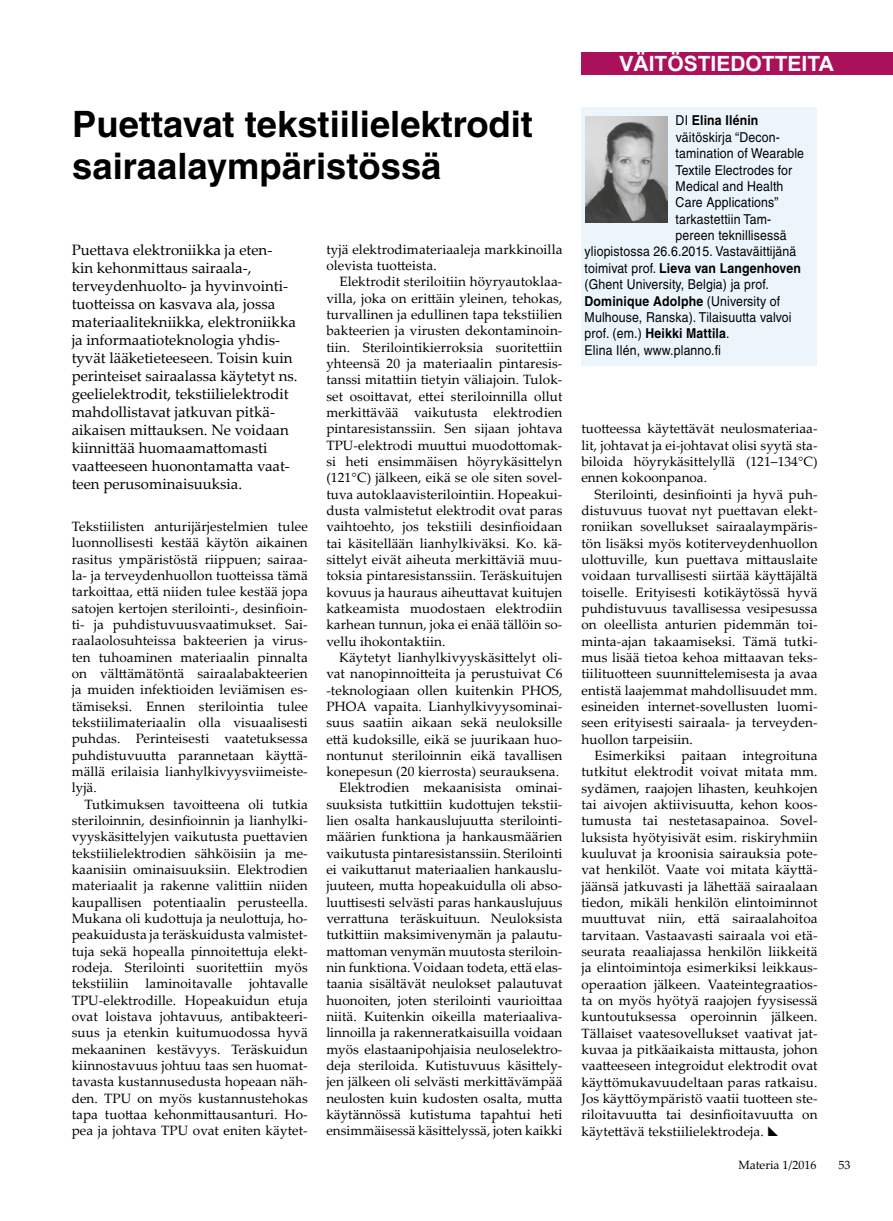
<style>
.page{position:relative;width:893px;height:1221px;background:#fff}
.page>*{position:absolute;margin:0;border:0;box-sizing:border-box;transform-origin:0 0}
.t1{font:700 36.3px/42.5px "Helvetica";color:#000}
.t2{font:700 21px "Arial";color:#fff}
.t3{font:15px/18px "Palatino Linotype";color:#000}
.t4{font:condensed 13.65px "Helvetica";letter-spacing:.01em;color:#000;scale:1.1 1}
.t5{font:700 condensed 13.65px "Helvetica";letter-spacing:.01em;color:#000;scale:1.1 1}
.t6{font:13.5px/16.4px "Palatino Linotype";letter-spacing:.005em;color:#000;text-align:justify}
.t7{font:12px "Palatino Linotype";color:#000}
.s1{font-weight:400}
</style>
<div class="page">
<div style="left:581px;top:107px;width:235px;height:259px;background:#edf5fc"></div>
<img style="left:585px;top:116px;width:82px;height:106px">
<div style="left:581px;top:53px;width:312px;height:22px;background:#ab115b"></div>
<h2 class="t2" style="left:619px;top:50px;width:216px">VÄITÖSTIEDOTTEITA</h2>
<h1 class="t1" style="left:72px;top:102px;width:462px">Puettavat tekstiilielektrodit sairaalaympäristössä</h1>
<p class="t5" style="left:676px;top:112px;width:77px"><span class="s1">DI</span> Elina Ilénin</p>
<p class="t4" style="left:676px;top:129px;width:96px">väitöskirja “Decon-</p>
<p class="t4" style="left:676px;top:145px;width:118px">tamination of Wearable</p>
<p class="t4" style="left:676px;top:162px;width:107px">Textile Electrodes for</p>
<p class="t4" style="left:676px;top:178px;width:100px">Medical and Health</p>
<p class="t4" style="left:676px;top:194px;width:95px">Care Applications”</p>
<p class="t4" style="left:676px;top:211px;width:88px">tarkastettiin Tam-</p>
<p class="t4" style="left:676px;top:227px;width:102px">pereen teknillisessä</p>
<p class="t4" style="left:585px;top:244px;width:194px">yliopistossa 26.6.2015. Vastaväittijänä</p>
<p class="t5" style="left:585px;top:259px;width:198px"><span class="s1">toimivat prof.</span> Lieva van Langenhoven</p>
<p class="t4" style="left:585px;top:276px;width:169px">(Ghent University, Belgia) ja prof.</p>
<p class="t5" style="left:585px;top:292px;width:179px">Dominique Adolphe <span class="s1">(University of</span></p>
<p class="t4" style="left:585px;top:309px;width:190px">Mulhouse, Ranska). Tilaisuutta valvoi</p>
<p class="t5" style="left:585px;top:325px;width:133px"><span class="s1">prof. (em.)</span> Heikki Mattila<span class="s1">.</span></p>
<p class="t4" style="left:585px;top:342px;width:125px">Elina Ilén, www.planno.fi</p>
<p class="t3" style="left:72px;top:240px;width:227px">Puettava elektroniikka ja eten&shy;kin kehonmittaus sairaala-, terveydenhuolto- ja hyvinvointi&shy;tuotteissa on kasvava ala, jossa materiaalitekniikka, elektroniikka ja informaatioteknologia yhdis&shy;tyvät lääketieteeseen. Toisin kuin perinteiset sairaalassa käytetyt ns. geelielektrodit, tekstiilielektrodit mahdollistavat jatkuvan pitkä&shy;aikaisen mittauksen. Ne voidaan kiinnittää huomaamattomasti vaatteeseen huonontamatta vaat&shy;teen perusominaisuuksia.</p>
<p class="t6" style="left:72px;top:518px;width:238px">Tekstiilisten anturijärjestelmien tulee luonnollisesti kestää käytön aikainen rasitus ympäristöstä riippuen; sairaa&shy;la- ja terveydenhuollon tuotteissa tämä tarkoittaa, että niiden tulee kestää jopa satojen kertojen sterilointi-, desinfioin&shy;ti- ja puhdistuvuusvaatimukset. Sai&shy;raalaolosuhteissa bakteerien ja virus&shy;ten tuhoaminen materiaalin pinnalta on välttämätöntä sairaalabakteerien ja muiden infektioiden leviämisen es&shy;tämiseksi. Ennen sterilointia tulee tekstiilimateriaalin olla visuaalisesti puhdas. Perinteisesti vaatetuksessa puhdistuvuutta parannetaan käyttä&shy;mällä erilaisia lianhylkivyysviimeiste&shy;lyjä.</p>
<p class="t6" style="left:72px;top:795px;width:238px;text-indent:13px">Tutkimuksen tavoitteena oli tutkia steriloinnin, desinfioinnin ja lianhylki&shy;vyyskäsittelyjen vaikutusta puettavien tekstiilielektrodien sähköisiin ja me&shy;kaanisiin ominaisuuksiin. Elektrodien materiaalit ja rakenne valittiin niiden kaupallisen potentiaalin perusteella.<br>Mukana oli kudottuja ja neulottuja, ho&shy;peakuidusta ja teräskuidusta valmistet&shy;tuja sekä hopealla pinnoitettuja elekt&shy;rodeja. Sterilointi suoritettiin myös tekstiiliin laminoitavalle</p>
<p class="t6" style="left:326px;top:240px;width:238px">tyjä elektrodimateriaaleja markkinoilla olevista tuotteista.</p>
<p class="t6" style="left:326px;top:273px;width:238px;text-indent:13px">Elektrodit steriloitiin höyryautoklaa&shy;villa, joka on erittäin yleinen, tehokas, turvallinen ja edullinen tapa tekstiilien bakteerien ja virusten dekontaminoin&shy;tiin. Sterilointikierroksia suoritettiin yhteensä 20 ja materiaalin pintaresis&shy;tanssi mitattiin tietyin väliajoin. Tulok&shy;set osoittavat, ettei steriloinnilla ollut merkittävää vaikutusta elektrodien pintaresistanssiin. Sen sijaan johtava TPU-elektrodi muuttui muodottomak&shy;si heti ensimmäisen höyrykäsittelyn (121°C) jälkeen, eikä se ole siten sovel&shy;tuva autoklaavisterilointiin. Hopeakui&shy;dusta valmistetut elektrodit ovat paras vaihtoehto, jos tekstiili desinfioidaan tai käsitellään lianhylkiväksi. Ko. kä&shy;sittelyt eivät aiheuta merkittäviä muu&shy;toksia pintaresistanssiin. Teräskuitujen kovuus ja hauraus aiheuttavat kuitujen katkeamista muodostaen elektrodiin karhean tunnun, joka ei enää tällöin so&shy;vellu ihokontaktiin.</p>
<p class="t6" style="left:326px;top:648px;width:238px;text-align:right">Käytetyt lianhylkivyyskäsittelyt oli&shy;vat nanopinnoitteita ja perustuivat C6 -teknologiaan ollen kuitenkin PHOS, PHOA vapaita. Lianhylkivyysominai&shy;suus saatiin aikaan sekä neuloksille että kudoksille, eikä se juurikaan huo&shy;nontunut steriloinnin eikä tavallisen konepesun (20 kierrosta) seurauksena.<br>Elektrodien mekaanisista ominai&shy;suuksista tutkittiin kudottujen tekstii&shy;lien osalta hankauslujuutta sterilointi&shy;määrien funktiona ja hankausmäärien vaikutusta pintaresistanssiin. Sterilointi ei vaikuttanut materiaalien hankauslu&shy;juuteen, mutta hopeakuidulla oli abso&shy;luuttisesti selvästi paras hankauslujuus verrattuna teräskuituun. Neuloksista tutkittiin maksimivenymän ja palautu&shy;mattoman venymän muutosta steriloin&shy;nin funktiona. Voidaan todeta, että elas&shy;taania sisältävät neulokset palautuvat huonoiten, joten sterilointi vaurioittaa niitä. Kuitenkin oikeilla materiaaliva&shy;linnoilla ja rakenneratkaisuilla voidaan myös elastaanipohjaisia neuloselektro&shy;deja steriloida. Kutistuvuus käsittely&shy;jen jälkeen oli selvästi merkittävämpää neulosten kuin kudosten osalta, mutta käytännössä kutistuma tapahtui heti ensimmäisessä käsittelyssä, joten kaikki</p>
<p class="t6" style="left:581px;top:420px;width:238px">tuotteessa käytettävät neulosmateriaa&shy;lit, johtavat ja ei-johtavat olisi syytä sta&shy;biloida höyrykäsittelyllä (121–134°C) ennen kokoonpanoa.</p>
<p class="t6" style="left:581px;top:485px;width:238px;text-indent:13px">Sterilointi, desinfiointi ja hyvä puh&shy;distuvuus tuovat nyt puettavan elekt&shy;roniikan sovellukset sairaalaympäris&shy;tön lisäksi myös kotiterveydenhuollon ulottuville, kun puettava mittauslaite voidaan turvallisesti siirtää käyttäjältä toiselle. Erityisesti kotikäytössä hyvä puhdistuvuus tavallisessa vesipesussa on oleellista anturien pidemmän toi&shy;minta-ajan takaamiseksi. Tämä tutki&shy;mus lisää tietoa kehoa mittaavan teks&shy;tiilituotteen suunnittelemisesta ja avaa entistä laajemmat mahdollisuudet mm. esineiden internet-sovellusten luomi&shy;seen erityisesti sairaala- ja terveyden&shy;huollon tarpeisiin.</p>
<p class="t6" style="left:581px;top:746px;width:238px;text-indent:13px">Esimerkiksi paitaan integroituna tutkitut elektrodit voivat mitata mm. sydämen, raajojen lihasten, keuhkojen tai aivojen aktiivisuutta, kehon koos&shy;tumusta tai nestetasapainoa. Sovel&shy;luksista hyötyisivät esim. riskiryhmiin kuuluvat ja kroonisia sairauksia pote&shy;vat henkilöt. Vaate voi mitata käyttä&shy;jäänsä jatkuvasti ja lähettää sairaalaan tiedon, mikäli henkilön elintoiminnot muuttuvat niin, että sairaalahoitoa tarvitaan. Vastaavasti sairaala voi etä&shy;seurata reaaliajassa henkilön liikkeitä ja elintoimintoja esimerkiksi leikkaus&shy;operaation jälkeen. Vaateintegraatios&shy;ta on myös hyötyä raajojen fyysisessä kuntoutuksessa operoinnin jälkeen.<br>Tällaiset vaatesovellukset vaativat jat&shy;kuvaa ja pitkäaikaista mittausta, johon vaatteeseen integroidut elektrodit ovat käyttömukavuudeltaan paras ratkaisu.<br>Jos käyttöympäristö vaatii tuotteen ste&shy;riloitavuutta tai desinfioitavuutta on käytettävä tekstiilielektrodeja.</p>
<p class="t6" style="left:72px;top:975px;width:238px;text-indent:177px">johtavalle TPU-elektrodille. Hopeakuidun etuja ovat loistava johtavuus, antibakteeri&shy;suus ja etenkin kuitumuodossa hyvä mekaaninen kestävyys. Teräskuidun kiinnostavuus johtuu taas sen huomat&shy;tavasta kustannusedusta hopeaan näh&shy;den. TPU on myös kustannustehokas tapa tuottaa kehonmittausanturi. Ho&shy;pea ja johtava TPU ovat eniten käytet-</p>
<p class="t7" style="left:738px;top:1155px;width:80px">Materia 1/2016</p>
<p class="t7" style="left:838px;top:1155px;width:13px">53</p>
</div>
